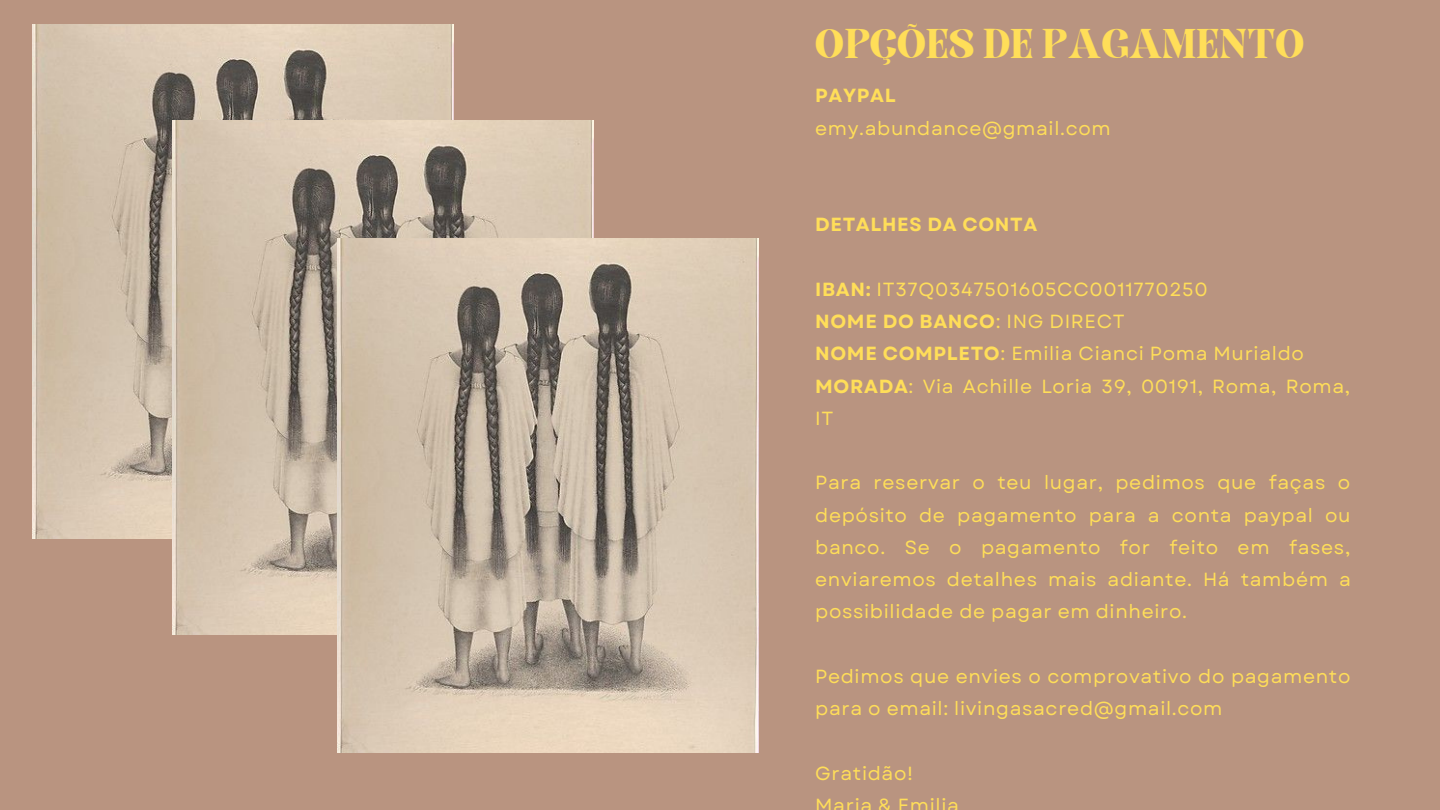
<style>
.page{position:relative;width:1440px;height:810px;background:#b99480}
.page>*{position:absolute;margin:0;border:0;box-sizing:border-box;transform-origin:0 0}
.t1{font:40px "Elika Gorica";color:#ffde59}
.t2{font:19px/32.2px "Garet";letter-spacing:.035em;color:#ffde59}
.t3{font:700 19px "Garet";letter-spacing:.035em;color:#ffde59}
.s1{font-weight:700}
</style>
<div class="page">
<img style="left:33px;top:25px;width:421px;height:514px">
<img style="left:173px;top:121px;width:420px;height:514px">
<img style="left:338px;top:238px;width:421px;height:514px">
<h1 class="t1" style="left:815px;top:28px;width:491px">OPÇÕES DE PAGAMENTO</h1>
<p class="t3" style="left:815px;top:82px;width:82px">PAYPAL</p>
<p class="t2" style="left:815px;top:112px;width:297px">emy.abundance@gmail.com</p>
<p class="t3" style="left:815px;top:211px;width:224px">DETALHES DA CONTA</p>
<p class="t2" style="left:815px;top:273px;width:536px"><span class="s1">IBAN:</span> IT37Q0347501605CC0011770250<br><span class="s1">NOME DO BANCO</span>: ING DIRECT<br><span class="s1">NOME COMPLETO</span>: Emilia Cianci Poma Murialdo<br><span class="s1">MORADA</span>: Via Achille Loria 39, 00191, Roma, Roma,<br>IT</p>
<p class="t2" style="left:815px;top:467px;width:537px;text-align:justify">Para reservar o teu lugar, pedimos que faças o depósito de pagamento para a conta paypal ou banco. Se o pagamento for feito em fases, enviaremos detalhes mais adiante. Há também a possibilidade de pagar em dinheiro.</p>
<p class="t2" style="left:815px;top:660px;width:537px">Pedimos que envies o comprovativo do pagamento para o email: livingasacred@gmail.com</p>
<p class="t2" style="left:815px;top:757px;width:145px">Gratidão!<br>Maria &amp; Emilia</p>
</div>
